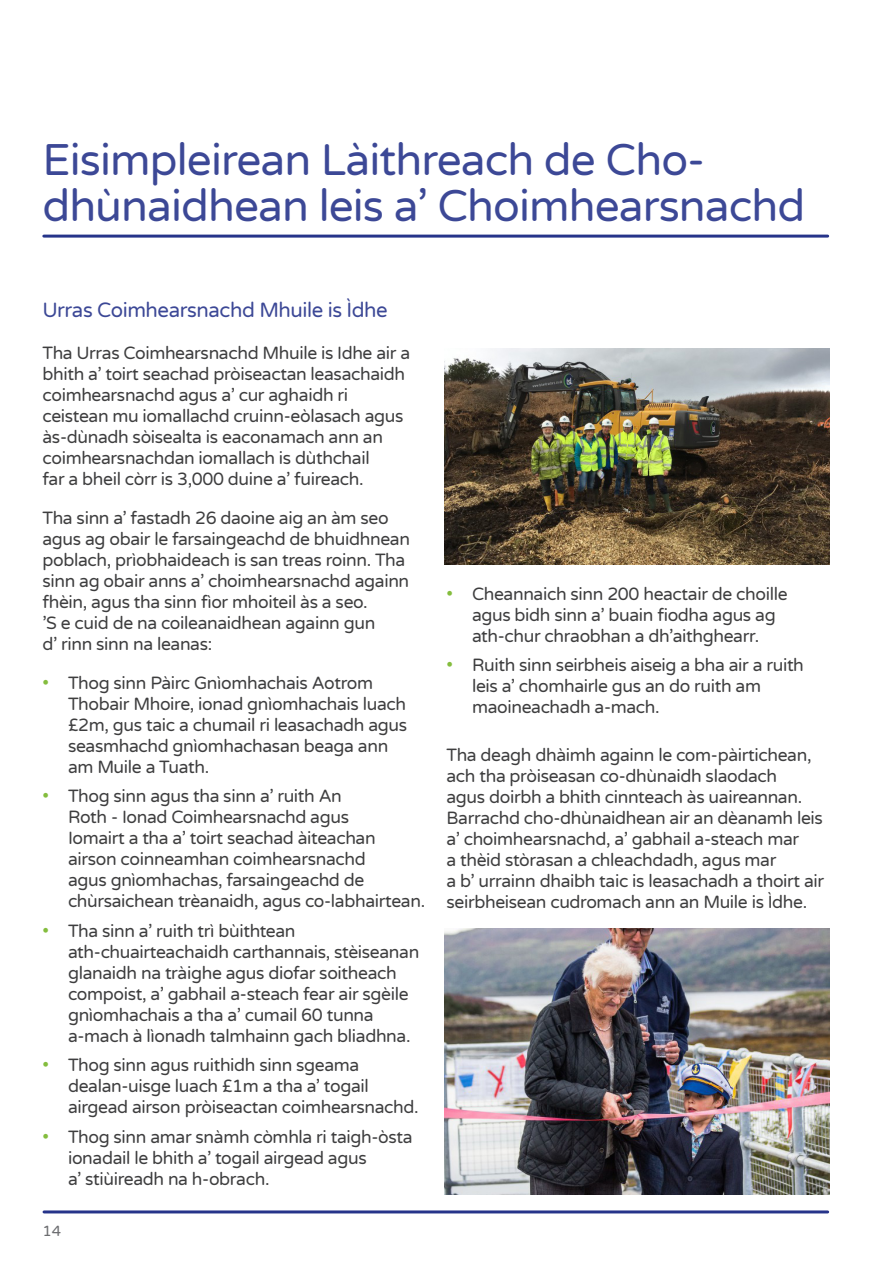
<style>
.page{position:relative;width:893px;height:1263px;background:#fff}
.page>*{position:absolute;margin:0;border:0;box-sizing:border-box;transform-origin:0 0}
.Heading{font:45px/46.5px "Varela Round";letter-spacing:-.02em;color:#3c4896}
.Sub-heading{font:21px "Varela Round";letter-spacing:-.02em;color:#3c4896}
.Body_text{font:18px/21px "Varela Round";letter-spacing:-.02em;color:#3e3e3f}
.t1{font:15px "Varela Round";color:#6c6d70}
.s1{color:#84bd3e}
</style>
<div class="page">
<hr style="left:44px;top:1210px;width:784px;height:3px;background:#26348a">
<hr style="left:44px;top:235px;width:784px;height:3px;background:#26348a">
<img style="left:444px;top:349px;width:385px;height:215px">
<img style="left:444px;top:928px;width:385px;height:267px">
<p class="Heading" style="left:43px;top:135px;width:764px">Eisimpleirean Làithreach de Cho&shy;dhùnaidhean leis a’ Choimhearsnachd</p>
<p class="Sub-heading" style="left:43px;top:295px;width:347px">Urras Coimhearsnachd Mhuile is Ìdhe</p>
<p class="Body_text" style="left:43px;top:342px;width:369px">Tha Urras Coimhearsnachd Mhuile is Idhe air a bhith a’ toirt seachad pròiseactan leasachaidh coimhearsnachd agus a’ cur aghaidh ri ceistean mu iomallachd cruinn-eòlasach agus às-dùnadh sòisealta is eaconamach ann an coimhearsnachdan iomallach is dùthchail<br>far a bheil còrr is 3,000 duine a’ fuireach.</p>
<p class="Body_text" style="left:43px;top:507px;width:369px">Tha sinn a’ fastadh 26 daoine aig an àm seo agus ag obair le farsaingeachd de bhuidhnean poblach, prìobhaideach is san treas roinn. Tha sinn ag obair anns a’ choimhearsnachd againn fhèin, agus tha sinn fìor mhoiteil às a seo.<br>’S e cuid de na coileanaidhean againn gun<br>d’ rinn sinn na leanas:</p>
<p class="Body_text" style="left:68px;top:672px;width:341px;text-indent:-26px"><span class="s1">•</span> Thog sinn Pàirc Gnìomhachais Aotrom Thobair Mhoire, ionad gnìomhachais luach £2m, gus taic a chumail ri leasachadh agus seasmhachd gnìomhachasan beaga ann am Muile a Tuath.</p>
<p class="Body_text" style="left:68px;top:785px;width:359px;text-indent:-26px"><span class="s1">•</span> Thog sinn agus tha sinn a’ ruith An<br>Roth - Ionad Coimhearsnachd agus<br>Iomairt a tha a’ toirt seachad àiteachan airson coinneamhan coimhearsnachd<br>agus gnìomhachas, farsaingeachd de chùrsaichean trèanaidh, agus co-labhairtean.</p>
<p class="Body_text" style="left:68px;top:920px;width:353px;text-indent:-26px"><span class="s1">•</span> Tha sinn a’ ruith trì bùithtean ath-chuairteachaidh carthannais, stèiseanan glanaidh na tràighe agus diofar soitheach compoist, a’ gabhail a-steach fear air sgèile gnìomhachais a tha a’ cumail 60 tunna a-mach à lìonadh talmhainn gach bliadhna.</p>
<p class="Body_text" style="left:68px;top:1054px;width:352px;text-indent:-26px"><span class="s1">•</span> Thog sinn agus ruithidh sinn sgeama dealan-uisge luach £1m a tha a’ togail airgead airson pròiseactan coimhearsnachd.</p>
<p class="Body_text" style="left:68px;top:1126px;width:346px;text-indent:-26px"><span class="s1">•</span> Thog sinn amar snàmh còmhla ri taigh-òsta ionadail le bhith a’ togail airgead agus<br>a’ stiùireadh na h-obrach.</p>
<p class="t1" style="left:43px;top:1220px;width:20px">14</p>
<p class="Body_text" style="left:472px;top:583px;width:317px;text-indent:-26px"><span class="s1">•</span> Cheannaich sinn 200 heactair de choille agus bidh sinn a’ buain fiodha agus ag ath-chur chraobhan a dh’aithghearr.</p>
<p class="Body_text" style="left:472px;top:654px;width:333px;text-indent:-26px"><span class="s1">•</span> Ruith sinn seirbheis aiseig a bha air a ruith leis a’ chomhairle gus an do ruith am maoineachadh a-mach.</p>
<p class="Body_text" style="left:446px;top:744px;width:379px">Tha deagh dhàimh againn le com-pàirtichean, ach tha pròiseasan co-dhùnaidh slaodach<br>agus doirbh a bhith cinnteach às uaireannan.<br>Barrachd cho-dhùnaidhean air an dèanamh leis a’ choimhearsnachd, a’ gabhail a-steach mar<br>a thèid stòrasan a chleachdadh, agus mar<br>a b’ urrainn dhaibh taic is leasachadh a thoirt air seirbheisean cudromach ann an Muile is Ìdhe.</p>
</div>
